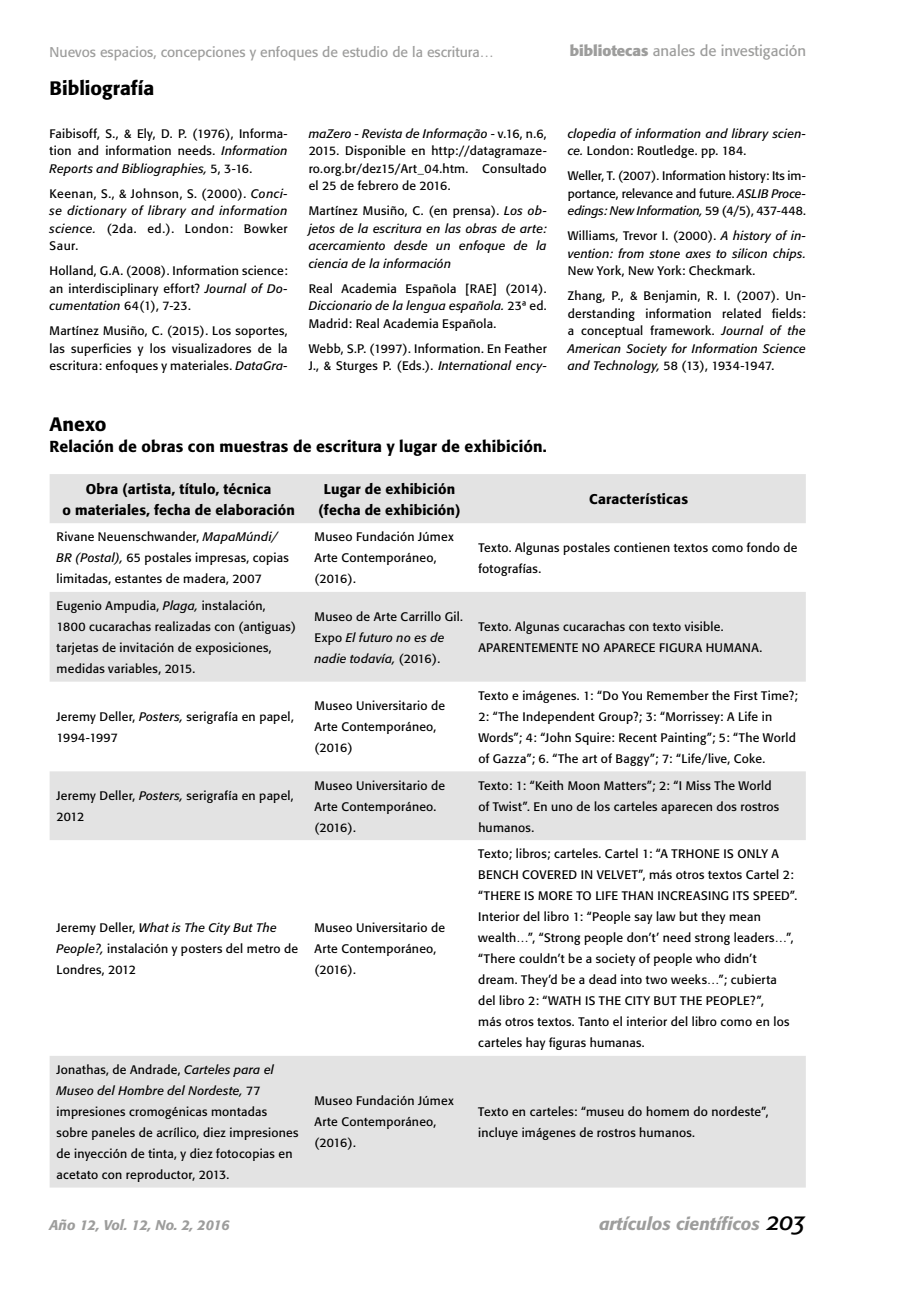
<style>
.page{position:relative;width:913px;height:1290px;background:#fff}
.page>*{position:absolute;margin:0;border:0;box-sizing:border-box;transform-origin:0 0}
.t1{font:500 19.25px "Formata";color:#000}
.t2{font:italic 500 17.5px "Formata";color:#9d9d9c}
.t3{font:500 15.75px "Formata";letter-spacing:.01em;color:#000}
.t4{font:14.88px "Formata";color:#9d9d9c}
.t5{font:500 14px/21px "Formata";letter-spacing:.015em;color:#000;text-align:center}
.t6{font:14px "Formata";color:#9d9d9c}
.t7{font:italic 500 14px "Formata";color:#9d9d9c}
.t8{font:12.25px/21px "Formata";letter-spacing:.02em;color:#000}
.t9{font:italic 12.25px/17.5px "Formata";letter-spacing:.02em;color:#000}
.s1{font-weight:700}
.s2{font-style:italic}
.s3{font-style:normal}
</style>
<div class="page">
<svg style="left:50px;top:474px;width:756px;height:713px"></svg>
<p class="t6" style="left:50px;top:43px;width:446px">Nuevos espacios, concepciones y enfoques de estudio de la escritura…</p>
<p class="t4" style="left:570px;top:42px;width:238px"><span class="s1">bibliotecas</span> anales de investigación</p>
<h1 class="t1" style="left:50px;top:77px;width:106px">Bibliografía</h1>
<p class="t8" style="left:50px;top:125px;width:240px;line-height:17.5px;text-align:justify">Faibisoff, S., &amp; Ely, D. P. (1976), Informa&shy;tion and information needs. <span class="s2">Information Reports and Bibliographies,</span> 5, 3-16.</p>
<p class="t8" style="left:50px;top:185px;width:240px;line-height:17.5px;text-align:justify">Keenan, S., &amp; Johnson, S. (2000). <span class="s2">Conci&shy;se dictionary of library and information science.</span> (2da. ed.). London: Bowker Saur.</p>
<p class="t8" style="left:50px;top:262px;width:240px;line-height:17.5px;text-align:justify">Holland, G.A. (2008). Information science: an interdisciplinary effort? <span class="s2">Journal of Do&shy;cumentation</span> 64(1), 7-23.</p>
<p class="t8" style="left:50px;top:322px;width:240px;line-height:17.5px;text-align:justify">Martínez Musiño, C. (2015). Los soportes, las superficies y los visualizadores de la escritura: enfoques y materiales. <span class="s2">DataGra-</span></p>
<p class="t9" style="left:568px;top:125px;width:240px">clopedia of information and library scien&shy;ce. <span class="s3">London: Routledge. pp. 184.</span></p>
<p class="t8" style="left:568px;top:167px;width:240px;line-height:17.5px;text-align:justify">Weller, T. (2007). Information history: Its im&shy;portance, relevance and future. <span class="s2">ASLIB Proce&shy;edings: New Information,</span> 59 (4/5), 437-448.</p>
<p class="t9" style="left:568px;top:227px;width:240px"><span class="s3">Williams, Trevor I. (2000).</span> A history of in&shy;vention: from stone axes to silicon chips.</p>
<p class="t8" style="left:568px;top:259px;width:240px;line-height:25px">New York, New York: Checkmark.<br>Zhang, P., &amp; Benjamin, R. I. (2007). Un-</p>
<p class="t8" style="left:568px;top:305px;width:240px;line-height:17.5px;text-align:justify">derstanding information related fields: a conceptual framework. <span class="s2">Journal of the American Society for Information Science and Technology,</span> 58 (13), 1934-1947.</p>
<p class="t8" style="left:309px;top:125px;width:240px;line-height:17.5px;text-align:justify"><span class="s2">maZero - Revista de Informação</span> - v.16, n.6, 2015. Disponible en http://datagramaze&shy;ro.org.br/dez15/Art_04.htm. Consultado el 25 de febrero de 2016.</p>
<p class="t9" style="left:309px;top:202px;width:240px;text-align:justify"><span class="s3">Martínez Musiño, C. (en prensa).</span> Los ob&shy;jetos de la escritura en las obras de arte: acercamiento desde un enfoque de la ciencia de la información</p>
<p class="t8" style="left:309px;top:280px;width:239px;line-height:17.5px;text-align:justify">Real Academia Española [RAE] (2014).<br><span class="s2">Diccionario de la lengua española.</span> 23ª ed.<br>Madrid: Real Academia Española.</p>
<p class="t8" style="left:309px;top:340px;width:240px;line-height:17.5px">Webb, S.P. (1997). Information. En Feather<br>J., &amp; Sturges P. (Eds.). <span class="s2">International ency-</span></p>
<h1 class="t1" style="left:50px;top:413px;width:58px">Anexo</h1>
<p class="t3" style="left:50px;top:437px;width:499px">Relación de obras con muestras de escritura y lugar de exhibición.</p>
<p class="t5" style="left:62px;top:478px;width:234px">Obra (artista, título, técnica<br>o materiales, fecha de elaboración</p>
<p class="t5" style="left:318px;top:478px;width:143px">Lugar de exhibición (fecha de exhibición)</p>
<p class="t5" style="left:589px;top:489px;width:100px">Características</p>
<p class="t8" style="left:57px;top:526px;width:234px">Rivane Neuenschwander, <span class="s2">MapaMúndi/<br>BR (Postal),</span> 65 postales impresas, copias limitadas, estantes de madera, 2007</p>
<p class="t8" style="left:315px;top:526px;width:141px">Museo Fundación Júmex<br>Arte Contemporáneo, (2016).</p>
<p class="t8" style="left:478px;top:537px;width:321px">Texto. Algunas postales contienen textos como fondo de fotografías.</p>
<p class="t8" style="left:57px;top:595px;width:241px">Eugenio Ampudia, <span class="s2">Plaga,</span> instalación, 1800 cucarachas realizadas con (antiguas) tarjetas de invitación de exposiciones, medidas variables, 2015.</p>
<p class="t8" style="left:315px;top:606px;width:150px">Museo de Arte Carrillo Gil.<br>Expo <span class="s2">El futuro no es de nadie todavía,</span> (2016).</p>
<p class="t8" style="left:478px;top:616px;width:285px">Texto. Algunas cucarachas con texto visible.<br>APARENTEMENTE NO APARECE FIGURA HUMANA.</p>
<p class="t8" style="left:57px;top:706px;width:239px">Jeremy Deller, <span class="s2">Posters,</span> serigrafía en papel,<br>1994-1997</p>
<p class="t8" style="left:315px;top:695px;width:132px">Museo Universitario de<br>Arte Contemporáneo, (2016)</p>
<p class="t8" style="left:478px;top:685px;width:321px">Texto e imágenes. 1: “Do You Remember the First Time?; 2: “The Independent Group?; 3: “Morrissey: A Life in Words”; 4: “John Squire: Recent Painting”; 5: “The World of Gazza”; 6. “The art of Baggy”; 7: “Life/live, Coke.</p>
<p class="t8" style="left:57px;top:785px;width:239px">Jeremy Deller, <span class="s2">Posters,</span> serigrafía en papel,<br>2012</p>
<p class="t8" style="left:315px;top:775px;width:132px">Museo Universitario de<br>Arte Contemporáneo. (2016).</p>
<p class="t8" style="left:478px;top:775px;width:302px">Texto: 1: “Keith Moon Matters”; 2: “I Miss The World of Twist”. En uno de los carteles aparecen dos rostros humanos.</p>
<p class="t8" style="left:57px;top:917px;width:243px">Jeremy Deller, <span class="s2">What is The City But The<br>People?,</span> instalación y posters del metro de<br>Londres, 2012</p>
<p class="t8" style="left:315px;top:917px;width:132px">Museo Universitario de<br>Arte Contemporáneo, (2016).</p>
<p class="t8" style="left:478px;top:843px;width:321px">Texto; libros; carteles. Cartel 1: “A TRHONE IS ONLY A BENCH COVERED IN VELVET”, más otros textos Cartel 2: “THERE IS MORE TO LIFE THAN INCREASING ITS SPEED”.<br>Interior del libro 1: “People say law but they mean wealth…”, “Strong people don’t’ need strong leaders…”, “There couldn’t be a society of people who didn’t dream. They’d be a dead into two weeks…”; cubierta<br>del libro 2: “WATH IS THE CITY BUT THE PEOPLE?”,<br>más otros textos. Tanto el interior del libro como en los carteles hay figuras humanas.</p>
<p class="t8" style="left:57px;top:1059px;width:243px">Jonathas, de Andrade, <span class="s2">Carteles para el Museo del Hombre del Nordeste,</span> 77 impresiones cromogénicas montadas sobre paneles de acrílico, diez impresiones de inyección de tinta, y diez fotocopias en acetato con reproductor, 2013.</p>
<p class="t8" style="left:314px;top:1090px;width:141px">Museo Fundación Júmex<br>Arte Contemporáneo, (2016).</p>
<p class="t8" style="left:478px;top:1101px;width:292px">Texto en carteles: “museu do homem do nordeste”, incluye imágenes de rostros humanos.</p>
<p class="t7" style="left:50px;top:1216px;width:181px">Año 12, Vol. 12, No. 2, 2016</p>
<h2 class="t2" style="left:599px;top:1213px;width:162px">artículos científicos</h2>
</div>
